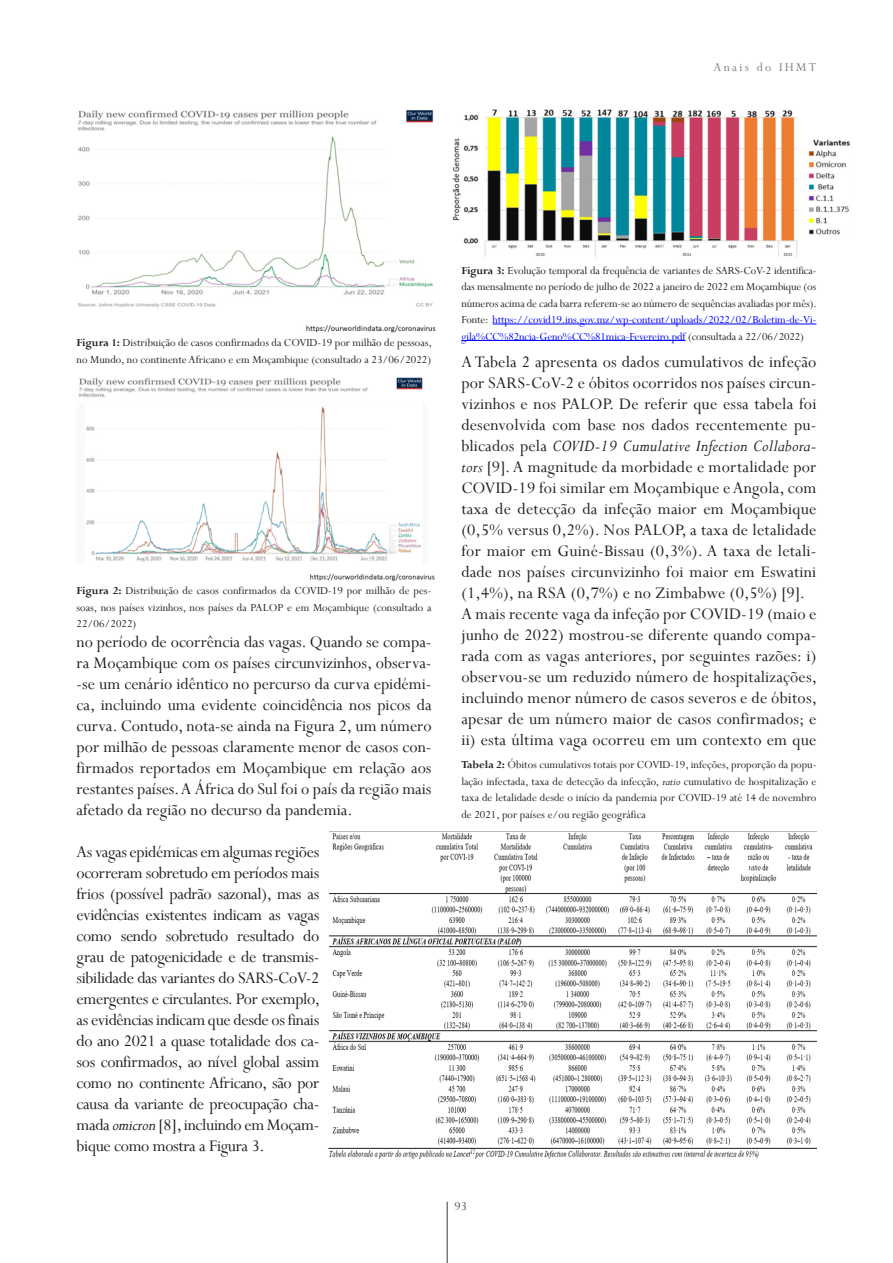
<style>
.page{position:relative;width:893px;height:1263px;background:#fff}
.page>*{position:absolute;margin:0;border:0;box-sizing:border-box;transform-origin:0 0}
.t1{font:18px/21px "Perpetua";color:#231f20;text-align:justify}
.t2{font:13.5px "Perpetua";letter-spacing:.17em;color:#808285}
.t3{font:13.5px "Perpetua";color:#4b4c4d}
.t4{font:12px/16.5px "Perpetua";color:#231f20;text-align:justify}
.s1{font-weight:700}
.s2{font-style:italic}
.s3{color:#00f}
.s4{font-style:italic;color:#212121}
</style>
<div class="page">
<hr style="left:446px;top:1202px;width:2px;height:61px;background:#76787b">
<hr style="left:492px;top:324px;width:324px;height:1px;background:#00f">
<hr style="left:461px;top:340px;width:224px;height:1px;background:#00f">
<img style="left:452px;top:109px;width:346px;height:148px">
<img style="left:808px;top:139px;width:42px;height:96px">
<img style="left:78px;top:377px;width:357px;height:204px">
<img style="left:78px;top:109px;width:358px;height:224px">
<img style="left:328px;top:831px;width:488px;height:328px">
<p class="t2" style="left:713px;top:59px;width:104px">Anais do IHMT</p>
<p class="t4" style="left:77px;top:334px;width:357px"><span class="s1">Figura 1:</span> Distribuição de casos confirmados da COVID-19 por milhão de pessoas, no Mundo, no continente Africano e em Moçambique (consultado a 23/06/2022)</p>
<p class="t4" style="left:77px;top:582px;width:356px"><span class="s1">Figura 2:</span> Distribuição de casos confirmados da COVID-19 por milhão de pes&shy;soas, nos países vizinhos, nos países da PALOP e em Moçambique (consultado a 22/06/2022)</p>
<p class="t1" style="left:77px;top:631px;width:357px">no período de ocorrência das vagas. Quando se compa&shy;ra Moçambique com os países circunvizinhos, observa--se um cenário idêntico no percurso da curva epidémi&shy;ca, incluindo uma evidente coincidência nos picos da curva. Contudo, nota-se ainda na Figura 2, um número por milhão de pessoas claramente menor de casos con&shy;firmados reportados em Moçambique em relação aos restantes países. A África do Sul foi o país da região mais afetado da região no decurso da pandemia.</p>
<p class="t1" style="left:77px;top:841px;width:245px">As vagas epidémicas em algumas regiões ocorreram sobretudo em períodos mais frios (possível padrão sazonal), mas as evidências existentes indicam as vagas como sendo sobretudo resultado do grau de patogenicidade e de transmis&shy;sibilidade das variantes do SARS-CoV-2 emergentes e circulantes. Por exemplo, as evidências indicam que desde os finais do ano 2021 a quase totalidade dos ca&shy;sos confirmados, ao nível global assim como no continente Africano, são por causa da variante de preocupação cha&shy;mada <span class="s2">omicron</span> [8], incluindo em Moçam&shy;bique como mostra a Figura 3.</p>
<p class="t4" style="left:461px;top:262px;width:357px"><span class="s1">Figura 3:</span> Evolução temporal da frequência de variantes de SARS-CoV-2 identifica&shy;das mensalmente no período de julho de 2022 a janeiro de 2022 em Moçambique (os números acima de cada barra referem-se ao número de sequências avaliadas por mês).<br>Fonte: <span class="s3">https://covid19.ins.gov.mz/wp-content/uploads/2022/02/Boletim-de-Vi&shy;gila%CC%82ncia-Geno%CC%81mica-Fevereiro.pdf</span> (consultada a 22/06/2022)</p>
<p class="t1" style="left:461px;top:350px;width:357px">A Tabela 2 apresenta os dados cumulativos de infeção por SARS-CoV-2 e óbitos ocorridos nos países circun&shy;vizinhos e nos PALOP. De referir que essa tabela foi desenvolvida com base nos dados recentemente pu&shy;blicados pela <span class="s4">COVID-19 Cumulative Infection Collabora&shy;tors</span> [9]. A magnitude da morbidade e mortalidade por COVID-19 foi similar em Moçambique e Angola, com taxa de detecção da infeção maior em Moçambique (0,5% versus 0,2%). Nos PALOP, a taxa de letalidade for maior em Guiné-Bissau (0,3%). A taxa de letali&shy;dade nos países circunvizinho foi maior em Eswatini (1,4%), na RSA (0,7%) e no Zimbabwe (0,5%) [9].</p>
<p class="t1" style="left:461px;top:602px;width:357px">A mais recente vaga da infeção por COVID-19 (maio e junho de 2022) mostrou-se diferente quando compa&shy;rada com as vagas anteriores, por seguintes razões: i) observou-se um reduzido número de hospitalizações, incluindo menor número de casos severos e de óbitos, apesar de um número maior de casos confirmados; e ii) esta última vaga ocorreu em um contexto em que</p>
<p class="t4" style="left:461px;top:756px;width:357px"><span class="s1">Tabela 2:</span> Óbitos cumulativos totais por COVID-19, infeções, proporção da popu&shy;lação infectada, taxa de detecção da infecção, <span class="s2">ratio</span> cumulativo de hospitalização e taxa de letalidade desde o início da pandemia por COVID-19 até 14 de novembro de 2021, por países e/ou região geográfica</p>
<p class="t3" style="left:455px;top:1198px;width:14px">93</p>
</div>
